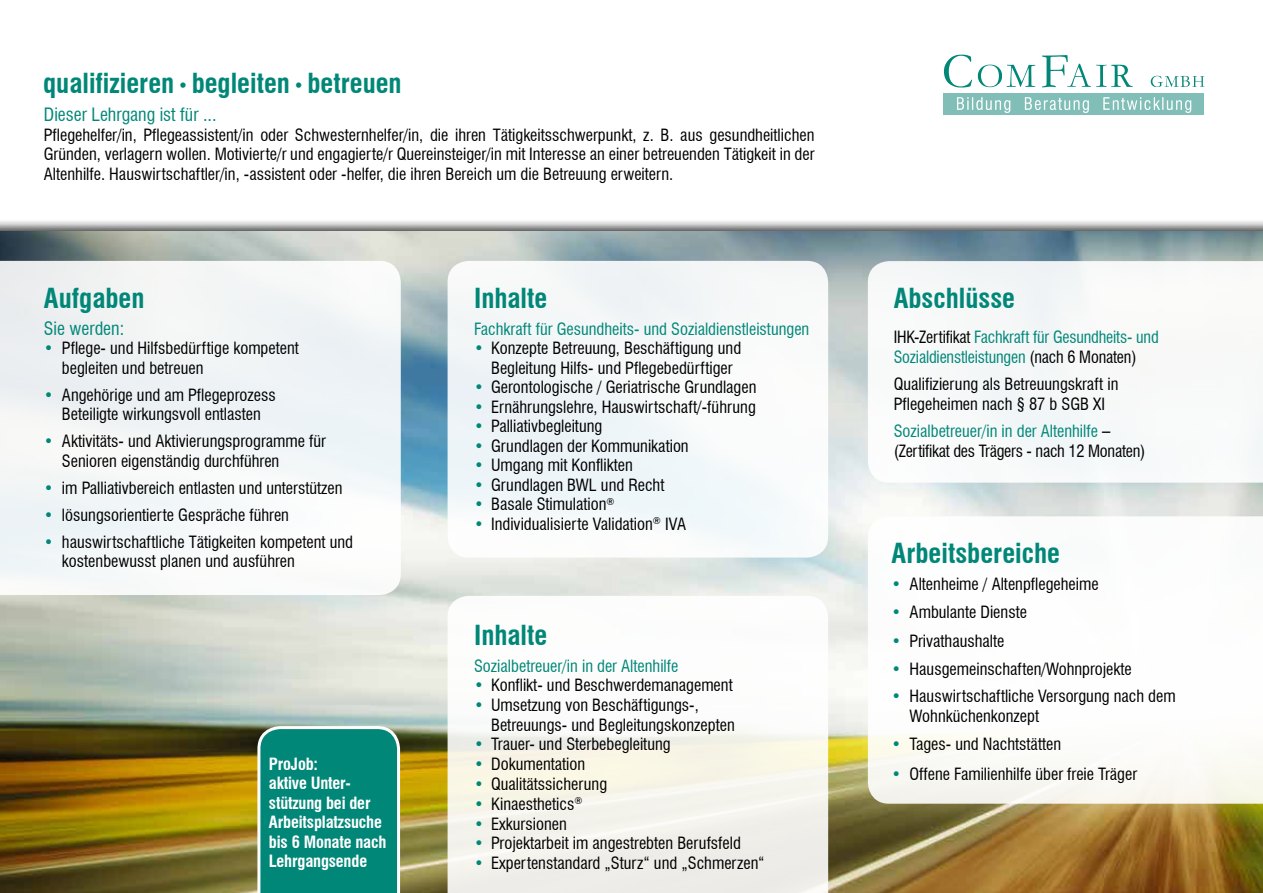
<style>
.page{position:relative;width:1263px;height:893px;background:#fff}
.page>*{position:absolute;margin:0;border:0;box-sizing:border-box;transform-origin:0 0}
.t1{font:700 condensed 27px "Swiss 721 BT";color:#008778}
.t2{font:condensed 18px "Swiss 721 BT";color:#008778}
.t3{font:condensed 16.5px/19.5px "Swiss 721 BT";color:#000}
.t4{font:condensed 16.5px/19.8px "Swiss 721 BT";color:#008778}
.t5{font:700 condensed 16.5px/19.5px "Swiss 721 BT";letter-spacing:-.01em;color:#fff}
.s1{font-size:18px}
.s2{color:#008778}
.s3{color:#000}
.s4{font-weight:700}
</style>
<div class="page">
<img style="left:0;top:232px;width:1263px;height:661px">
<svg style="left:448px;top:596px;width:380px;height:297px"></svg>
<svg style="left:0;top:261px;width:401px;height:334px;fill:#f2f5f6"></svg>
<svg style="left:868px;top:261px;width:395px;height:222px"></svg>
<div style="left:448px;top:261px;width:380px;height:297px;background:#f5f8f9;border-radius:21px"></div>
<div style="left:944px;top:93px;width:260px;height:22px;background:#80beb7"></div>
<svg style="left:944px;top:55px;width:260px;height:33px"></svg>
<svg style="left:957px;top:97px;width:234px;height:16px"></svg>
<svg style="left:868px;top:516px;width:395px;height:288px"></svg>
<svg style="left:257px;top:726px;width:143px;height:167px;background:#0f8d7f"></svg>
<h1 class="t1" style="left:43px;top:67px;width:360px">qualifizieren <span class="s1">•</span> begleiten <span class="s1">•</span> betreuen</h1>
<p class="t2" style="left:44px;top:104px;width:174px">Dieser Lehrgang ist für ...</p>
<p class="t3" style="left:44px;top:125px;width:772px;text-align:justify">Pflegehelfer/in, Pflegeassistent/in oder Schwesternhelfer/in, die ihren Tätigkeitsschwerpunkt, z. B. aus gesundheitlichen Gründen, verlagern wollen. Motivierte/r und engagierte/r Quereinsteiger/in mit Interesse an einer betreuenden Tätigkeit in der Altenhilfe. Hauswirtschaftler/in, -assistent oder -helfer, die ihren Bereich um die Betreuung erweitern.</p>
<h1 class="t1" style="left:44px;top:282px;width:102px">Aufgaben</h1>
<p class="t2" style="left:44px;top:317px;width:82px">Sie werden:</p>
<p class="t3" style="left:62px;top:338px;width:238px;text-indent:-18px"><span class="s2">•</span> Pflege- und Hilfsbedürftige kompetent begleiten und betreuen</p>
<p class="t3" style="left:44px;top:385px;width:233px;text-align:center"><span class="s2">•</span> Angehörige und am Pflegeprozess<br>Beteiligte wirkungsvoll entlasten</p>
<p class="t3" style="left:62px;top:431px;width:266px;text-indent:-18px"><span class="s2">•</span> Aktivitäts- und Aktivierungsprogramme für<br>Senioren eigenständig durchführen</p>
<p class="t3" style="left:44px;top:478px;width:300px"><span class="s2">•</span> im Palliativbereich entlasten und unterstützen</p>
<p class="t3" style="left:44px;top:505px;width:247px"><span class="s2">•</span> lösungsorientierte Gespräche führen</p>
<p class="t3" style="left:62px;top:532px;width:293px;text-indent:-18px"><span class="s2">•</span> hauswirtschaftliche Tätigkeiten kompetent und kostenbewusst planen und ausführen</p>
<p class="t5" style="left:269px;top:754px;width:119px">ProJob:<br>aktive Unter&shy;stützung bei der<br>Arbeitsplatzsuche bis 6 Monate nach<br>Lehrgangsende</p>
<h1 class="t1" style="left:474px;top:282px;width:75px">Inhalte</h1>
<p class="t4" style="left:474px;top:319px;width:337px">Fachkraft für Gesundheits- und Sozialdienstleistungen</p>
<p class="t3" style="left:474px;top:338px;width:269px;text-align:center"><span class="s2">•</span> Konzepte Betreuung, Beschäftigung und<br>Begleitung Hilfs- und Pflegebedürftiger</p>
<p class="t3" style="left:474px;top:377px;width:284px"><span class="s2">•</span> Gerontologische / Geriatrische Grundlagen</p>
<p class="t3" style="left:474px;top:397px;width:283px"><span class="s2">•</span> Ernährungslehre, Hauswirtschaft/-führung</p>
<p class="t3" style="left:474px;top:416px;width:130px"><span class="s2">•</span> Palliativbegleitung</p>
<p class="t3" style="left:474px;top:436px;width:216px"><span class="s2">•</span> Grundlagen der Kommunikation</p>
<p class="t3" style="left:474px;top:455px;width:160px"><span class="s2">•</span> Umgang mit Konflikten</p>
<p class="t3" style="left:474px;top:475px;width:192px"><span class="s2">•</span> Grundlagen BWL und Recht</p>
<p class="t3" style="left:474px;top:494px;width:142px"><span class="s2">•</span> Basale Stimulation<sup>®</sup></p>
<p class="t3" style="left:474px;top:514px;width:214px"><span class="s2">•</span> Individualisierte Validation<sup>®</sup> IVA</p>
<h1 class="t1" style="left:474px;top:618px;width:75px">Inhalte</h1>
<p class="t4" style="left:474px;top:656px;width:206px">Sozialbetreuer/in in der Altenhilfe</p>
<p class="t3" style="left:474px;top:676px;width:260px"><span class="s2">•</span> Konflikt- und Beschwerdemanagement</p>
<p class="t3" style="left:491px;top:695px;width:245px;text-indent:-17px"><span class="s2">•</span> Umsetzung von Beschäftigungs-,<br>Betreuungs- und Begleitungskonzepten</p>
<p class="t3" style="left:474px;top:735px;width:198px"><span class="s2">•</span> Trauer- und Sterbebegleitung</p>
<p class="t3" style="left:474px;top:754px;width:113px"><span class="s2">•</span> Dokumentation</p>
<p class="t3" style="left:474px;top:774px;width:135px"><span class="s2">•</span> Qualitätssicherung</p>
<p class="t3" style="left:474px;top:794px;width:110px"><span class="s2">•</span> Kinaesthetics<sup>®</sup></p>
<p class="t3" style="left:474px;top:814px;width:94px"><span class="s2">•</span> Exkursionen</p>
<p class="t3" style="left:474px;top:833px;width:268px"><span class="s2">•</span> Projektarbeit im angestrebten Berufsfeld</p>
<p class="t3" style="left:474px;top:853px;width:292px"><span class="s2">•</span> Expertenstandard „Sturz“ und „Schmerzen“</p>
<h1 class="t1" style="left:894px;top:282px;width:123px">Abschlüsse</h1>
<p class="t4" style="left:894px;top:327px;width:266px"><span class="s3">IHK-Zertifikat</span> Fachkraft für Gesundheits- und<br>Sozialdienstleistungen <span class="s3">(nach 6 Monaten)</span></p>
<p class="t3" style="left:894px;top:374px;width:226px">Qualifizierung als Betreuungskraft in<br>Pflegeheimen nach § 87 b SGB XI</p>
<p class="t3" style="left:894px;top:421px;width:253px"><span class="s2">Sozialbetreuer/in in der Altenhilfe</span> <span class="s4">– </span>(Zertifikat des Trägers - nach 12 Monaten)</p>
<h1 class="t1" style="left:891px;top:537px;width:170px">Arbeitsbereiche</h1>
<p class="t3" style="left:891px;top:574px;width:209px"><span class="s2">•</span> Altenheime / Altenpflegeheime</p>
<p class="t3" style="left:891px;top:602px;width:137px"><span class="s2">•</span> Ambulante Dienste</p>
<p class="t3" style="left:891px;top:631px;width:114px"><span class="s2">•</span> Privathaushalte</p>
<p class="t3" style="left:891px;top:659px;width:242px"><span class="s2">•</span> Hausgemeinschaften/Wohnprojekte</p>
<p class="t3" style="left:909px;top:686px;width:268px;text-indent:-18px"><span class="s2">•</span> Hauswirtschaftliche Versorgung nach dem<br>Wohnküchenkonzept</p>
<p class="t3" style="left:891px;top:734px;width:171px"><span class="s2">•</span> Tages- und Nachtstätten</p>
<p class="t3" style="left:891px;top:764px;width:247px"><span class="s2">•</span> Offene Familienhilfe über freie Träger</p>
</div>
